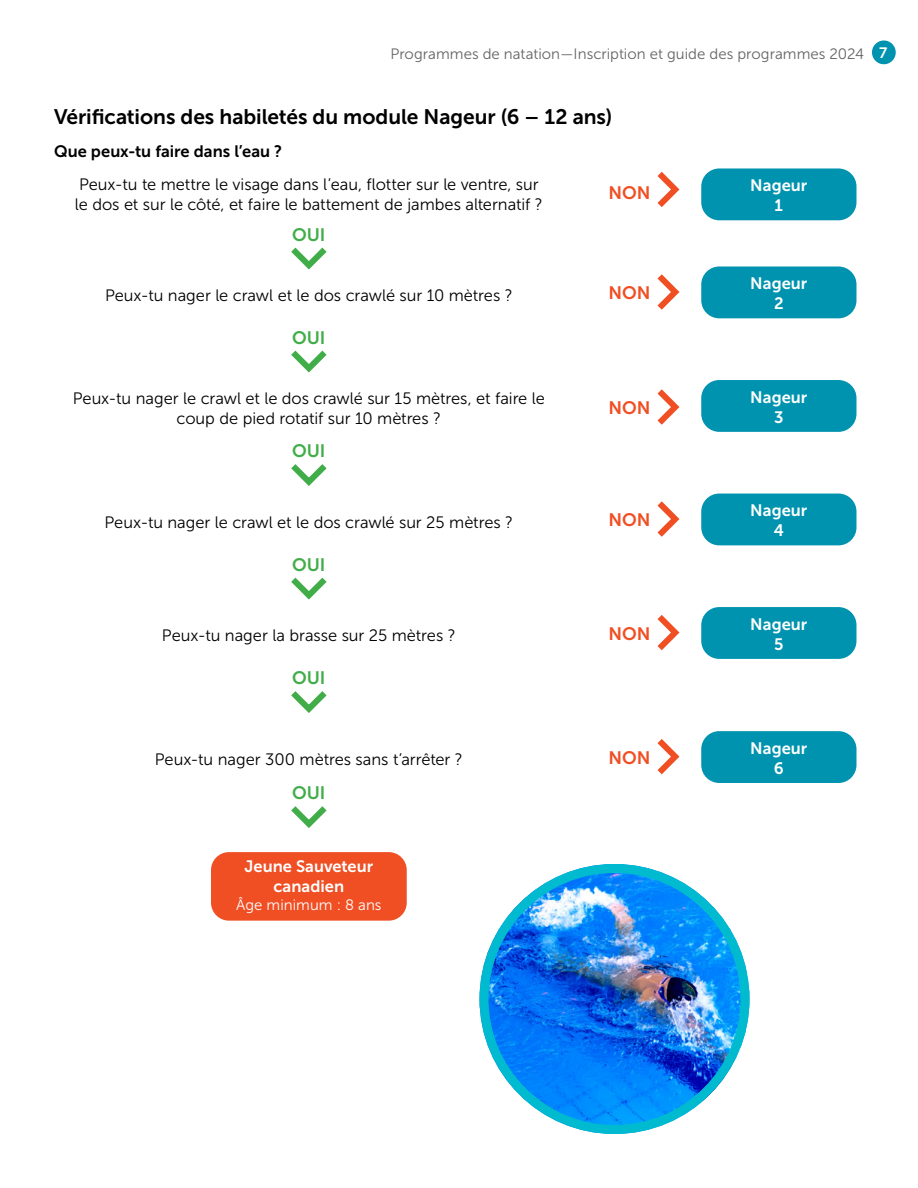
<style>
.page{position:relative;width:918px;height:1188px;background:#fff}
.page>*{position:absolute;margin:0;border:0;box-sizing:border-box;transform-origin:0 0}
.Subheads{font:21px "Museo Sans 700";letter-spacing:-.005em;color:#000}
.Paragraphs{font:18px "Museo Sans 700";letter-spacing:-.005em;color:#41ad49}
.Paragraphs-2{font:18px "Museo Sans 700";letter-spacing:-.005em;color:#f04e23}
.Paragraphs-3{font:16.5px/19.8px "Museo Sans 300";letter-spacing:-.005em;color:#000}
.Subheads-2{font:16.5px/19.8px "Museo Sans 700";color:#fff;text-align:center}
.Paragraphs-4{font:16.5px "Museo Sans 700";color:#000}
.t1{font:15px "Museo Sans 300";color:#636466}
.Subheads-3{font:15px "Museo Sans 300";letter-spacing:.005em;color:#fff}
.s1{font-family:"Museo Sans 700";color:#fff}
</style>
<div class="page">
<div style="left:701px;top:168px;width:155px;height:52px;background:#0093af;border-radius:18px"></div>
<div style="left:701px;top:267px;width:155px;height:51px;background:#0093af;border-radius:18px"></div>
<div style="left:701px;top:380px;width:155px;height:52px;background:#0093af;border-radius:18px"></div>
<div style="left:701px;top:494px;width:155px;height:51px;background:#0093af;border-radius:18px"></div>
<div style="left:701px;top:607px;width:155px;height:52px;background:#0093af;border-radius:18px"></div>
<div style="left:701px;top:731px;width:155px;height:52px;background:#0093af;border-radius:18px"></div>
<div style="left:211px;top:852px;width:196px;height:69px;background:#f04e23;border-radius:18px"></div>
<svg style="left:657px;top:171px;width:23px;height:36px"></svg>
<svg style="left:657px;top:274px;width:23px;height:36px"></svg>
<svg style="left:657px;top:389px;width:23px;height:36px"></svg>
<svg style="left:657px;top:501px;width:23px;height:36px"></svg>
<svg style="left:657px;top:615px;width:23px;height:36px"></svg>
<svg style="left:657px;top:739px;width:23px;height:36px"></svg>
<svg style="left:291px;top:247px;width:36px;height:23px"></svg>
<svg style="left:291px;top:350px;width:36px;height:23px"></svg>
<svg style="left:291px;top:464px;width:36px;height:22px"></svg>
<svg style="left:291px;top:577px;width:36px;height:23px"></svg>
<svg style="left:291px;top:691px;width:36px;height:22px"></svg>
<svg style="left:291px;top:806px;width:36px;height:22px"></svg>
<img style="left:480px;top:864px;width:270px;height:270px;border-radius:135px">
<div style="left:480px;top:864px;width:270px;height:270px;border:9px solid #00bbd0;border-radius:50%"></div>
<div style="left:872px;top:41px;width:24px;height:23px;background:#0093af;border-radius:50%"></div>
<p class="t1" style="left:390px;top:46px;width:498px">Programmes de natation—Inscription et guide des programmes 2024 <span class="s1">7</span></p>
<p class="Subheads" style="left:54px;top:105px;width:560px">Vérifications des habiletés du module Nageur (6 – 12 ans)</p>
<p class="Paragraphs-4" style="left:54px;top:142px;width:230px">Que peux-tu faire dans l’eau ?</p>
<p class="Paragraphs-3" style="left:75px;top:175px;width:469px">Peux-tu te mettre le visage dans l’eau, flotter sur le ventre, sur le dos et sur le côté, et faire le battement de jambes alternatif ?</p>
<p class="Paragraphs" style="left:292px;top:224px;width:35px">OUI</p>
<p class="Paragraphs-2" style="left:609px;top:182px;width:43px">NON</p>
<p class="Subheads-2" style="left:750px;top:176px;width:59px">Nageur<br>1</p>
<p class="Paragraphs-3" style="left:105px;top:285px;width:409px">Peux-tu nager le crawl et le dos crawlé sur 10 mètres ?</p>
<p class="Paragraphs" style="left:292px;top:327px;width:35px">OUI</p>
<p class="Paragraphs-3" style="left:73px;top:389px;width:474px;text-align:center">Peux-tu nager le crawl et le dos crawlé sur 15 mètres, et faire le coup de pied rotatif sur 10 mètres ?</p>
<p class="Paragraphs" style="left:292px;top:441px;width:35px">OUI</p>
<p class="Paragraphs-3" style="left:105px;top:512px;width:410px">Peux-tu nager le crawl et le dos crawlé sur 25 mètres ?</p>
<p class="Paragraphs" style="left:292px;top:554px;width:35px">OUI</p>
<p class="Paragraphs-3" style="left:162px;top:626px;width:295px">Peux-tu nager la brasse sur 25 mètres ?</p>
<p class="Paragraphs" style="left:292px;top:668px;width:35px">OUI</p>
<p class="Paragraphs-3" style="left:155px;top:750px;width:310px">Peux-tu nager 300 mètres sans t’arrêter ?</p>
<p class="Paragraphs" style="left:292px;top:783px;width:35px">OUI</p>
<p class="Subheads-2" style="left:245px;top:856px;width:130px">Jeune Sauveteur canadien</p>
<p class="Subheads-3" style="left:236px;top:897px;width:147px">Âge minimum : 8 ans</p>
<p class="Paragraphs-2" style="left:609px;top:283px;width:43px">NON</p>
<p class="Subheads-2" style="left:750px;top:274px;width:59px">Nageur<br>2</p>
<p class="Paragraphs-2" style="left:609px;top:398px;width:43px">NON</p>
<p class="Subheads-2" style="left:750px;top:387px;width:59px">Nageur<br>3</p>
<p class="Paragraphs-2" style="left:609px;top:510px;width:43px">NON</p>
<p class="Subheads-2" style="left:750px;top:501px;width:59px">Nageur<br>4</p>
<p class="Paragraphs-2" style="left:609px;top:624px;width:43px">NON</p>
<p class="Subheads-2" style="left:750px;top:614px;width:59px">Nageur<br>5</p>
<p class="Paragraphs-2" style="left:609px;top:748px;width:43px">NON</p>
<p class="Subheads-2" style="left:750px;top:738px;width:59px">Nageur<br>6</p>
</div>
